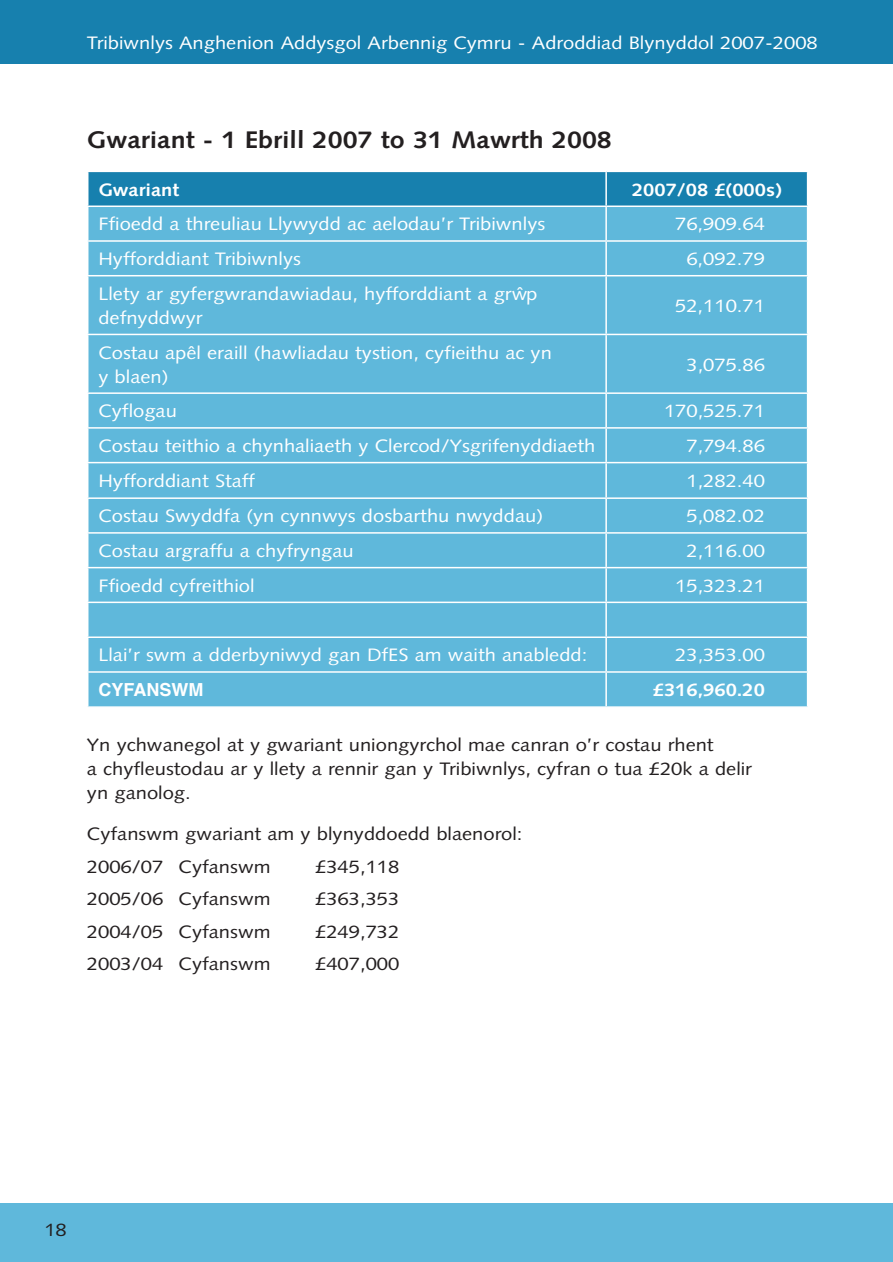
<style>
.page{position:relative;width:893px;height:1262px;background:#fff}
.page>*{position:absolute;margin:0;border:0;box-sizing:border-box;transform-origin:0 0}
.t1{font:700 24px "Syntax";color:#231f20;scale:1.12 1}
.t2{font:18px/24px "Syntax";color:#fff;scale:1.12 1}
.t3{font:18px/24px "Syntax";color:#231f20;scale:1.12 1}
.t4{font:700 18px "Syntax";color:#fff;scale:1.12 1}
.t5{font:700 18px "Helvetica";color:#fff}
</style>
<div class="page">
<div style="left:0;top:0;width:892px;height:64px;background:#1780ae"></div>
<div style="left:0;top:1204px;width:892px;height:58px;background:#5fb8db"></div>
<div style="left:88px;top:172px;width:718px;height:34px;background:#1780ae"></div>
<div style="left:88px;top:207px;width:718px;height:499px;background:#5fb8db"></div>
<hr style="left:605px;top:172px;width:1px;height:34px;background:#fff">
<hr style="left:605px;top:207px;width:1px;height:33px;background:#fff">
<hr style="left:87px;top:240px;width:519px;height:2px;background:#fff">
<hr style="left:606px;top:240px;width:201px;height:2px;background:#fff">
<hr style="left:605px;top:242px;width:1px;height:33px;background:#fff">
<hr style="left:87px;top:275px;width:519px;height:1px;background:#fff">
<hr style="left:606px;top:275px;width:201px;height:1px;background:#fff">
<hr style="left:605px;top:276px;width:1px;height:58px;background:#fff">
<hr style="left:87px;top:334px;width:519px;height:1px;background:#fff">
<hr style="left:606px;top:334px;width:201px;height:1px;background:#fff">
<hr style="left:605px;top:335px;width:1px;height:57px;background:#fff">
<hr style="left:87px;top:392px;width:519px;height:2px;background:#fff">
<hr style="left:606px;top:392px;width:201px;height:2px;background:#fff">
<hr style="left:605px;top:394px;width:1px;height:33px;background:#fff">
<hr style="left:87px;top:427px;width:519px;height:2px;background:#fff">
<hr style="left:606px;top:427px;width:201px;height:2px;background:#fff">
<hr style="left:605px;top:429px;width:1px;height:33px;background:#fff">
<hr style="left:87px;top:462px;width:519px;height:1px;background:#fff">
<hr style="left:606px;top:462px;width:201px;height:1px;background:#fff">
<hr style="left:605px;top:463px;width:1px;height:34px;background:#fff">
<hr style="left:87px;top:497px;width:519px;height:2px;background:#fff">
<hr style="left:606px;top:497px;width:201px;height:2px;background:#fff">
<hr style="left:605px;top:499px;width:1px;height:33px;background:#fff">
<hr style="left:87px;top:532px;width:519px;height:2px;background:#fff">
<hr style="left:606px;top:532px;width:201px;height:2px;background:#fff">
<hr style="left:605px;top:534px;width:1px;height:33px;background:#fff">
<hr style="left:87px;top:567px;width:519px;height:1px;background:#fff">
<hr style="left:606px;top:567px;width:201px;height:1px;background:#fff">
<hr style="left:605px;top:568px;width:1px;height:34px;background:#fff">
<hr style="left:87px;top:602px;width:519px;height:1px;background:#fff">
<hr style="left:606px;top:602px;width:201px;height:1px;background:#fff">
<hr style="left:605px;top:603px;width:1px;height:34px;background:#fff">
<hr style="left:87px;top:637px;width:519px;height:1px;background:#fff">
<hr style="left:606px;top:637px;width:201px;height:1px;background:#fff">
<hr style="left:605px;top:638px;width:1px;height:33px;background:#fff">
<hr style="left:87px;top:671px;width:519px;height:2px;background:#fff">
<hr style="left:606px;top:671px;width:201px;height:2px;background:#fff">
<hr style="left:605px;top:673px;width:1px;height:33px;background:#fff">
<p class="t2" style="left:87px;top:31px;width:653px">Tribiwnlys Anghenion Addysgol Arbennig Cymru - Adroddiad Blynyddol 2007-2008</p>
<h1 class="t1" style="left:87px;top:126px;width:470px">Gwariant - 1 Ebrill 2007 to 31 Mawrth 2008</h1>
<p class="t4" style="left:98px;top:179px;width:73px">Gwariant</p>
<p class="t4" style="left:631px;top:179px;width:135px">2007/08 £(000s)</p>
<p class="t2" style="left:98px;top:212px;width:400px">Ffioedd a threuliau Llywydd ac aelodau’r Tribiwnlys</p>
<p class="t2" style="left:674px;top:212px;width:82px">76,909.64</p>
<p class="t2" style="left:98px;top:247px;width:182px">Hyfforddiant Tribiwnlys</p>
<p class="t2" style="left:686px;top:247px;width:72px">6,092.79</p>
<p class="t2" style="left:98px;top:282px;width:393px">Llety ar gyfergwrandawiadau, hyfforddiant a grwˆ p defnyddwyr</p>
<p class="t2" style="left:674px;top:294px;width:82px">52,110.71</p>
<p class="t2" style="left:98px;top:340px;width:406px">Costau apêl eraill (hawliadau tystion, cyfieithu ac yn y blaen)</p>
<p class="t2" style="left:686px;top:352px;width:72px">3,075.86</p>
<p class="t2" style="left:98px;top:399px;width:72px">Cyflogau</p>
<p class="t2" style="left:663px;top:399px;width:92px">170,525.71</p>
<p class="t2" style="left:98px;top:434px;width:445px">Costau teithio a chynhaliaeth y Clercod/Ysgrifenyddiaeth</p>
<p class="t2" style="left:686px;top:434px;width:72px">7,794.86</p>
<p class="t2" style="left:98px;top:469px;width:141px">Hyfforddiant Staff</p>
<p class="t2" style="left:686px;top:469px;width:72px">1,282.40</p>
<p class="t2" style="left:98px;top:504px;width:398px">Costau Swyddfa (yn cynnwys dosbarthu nwyddau)</p>
<p class="t2" style="left:686px;top:504px;width:72px">5,082.02</p>
<p class="t2" style="left:98px;top:539px;width:229px">Costau argraffu a chyfryngau</p>
<p class="t2" style="left:686px;top:539px;width:72px">2,116.00</p>
<p class="t2" style="left:98px;top:574px;width:141px">Ffioedd cyfreithiol</p>
<p class="t2" style="left:674px;top:574px;width:82px">15,323.21</p>
<p class="t2" style="left:98px;top:643px;width:438px">Llai’r swm a dderbyniwyd gan DfES am waith anabledd:</p>
<p class="t2" style="left:674px;top:643px;width:82px">23,353.00</p>
<p class="t5" style="left:98px;top:674px;width:106px">CYFANSWM</p>
<p class="t4" style="left:652px;top:680px;width:102px">£316,960.20</p>
<p class="t3" style="left:87px;top:733px;width:595px">Yn ychwanegol at y gwariant uniongyrchol mae canran o’r costau rhent<br>a chyfleustodau ar y llety a rennir gan y Tribiwnlys, cyfran o tua £20k a delir yn ganolog.</p>
<p class="t3" style="left:87px;top:818px;width:390px;line-height:32.5px">Cyfanswm gwariant am y blynyddoedd blaenorol:<br>2006/07 Cyfanswm</p>
<p class="t3" style="left:315px;top:855px;width:77px">£345,118</p>
<p class="t3" style="left:87px;top:887px;width:165px">2005/06 Cyfanswm</p>
<p class="t3" style="left:315px;top:887px;width:77px">£363,353</p>
<p class="t3" style="left:87px;top:920px;width:165px">2004/05 Cyfanswm</p>
<p class="t3" style="left:315px;top:920px;width:77px">£249,732</p>
<p class="t3" style="left:87px;top:952px;width:165px">2003/04 Cyfanswm</p>
<p class="t3" style="left:315px;top:952px;width:77px">£407,000</p>
<p class="t3" style="left:44px;top:1218px;width:22px">18</p>
</div>
